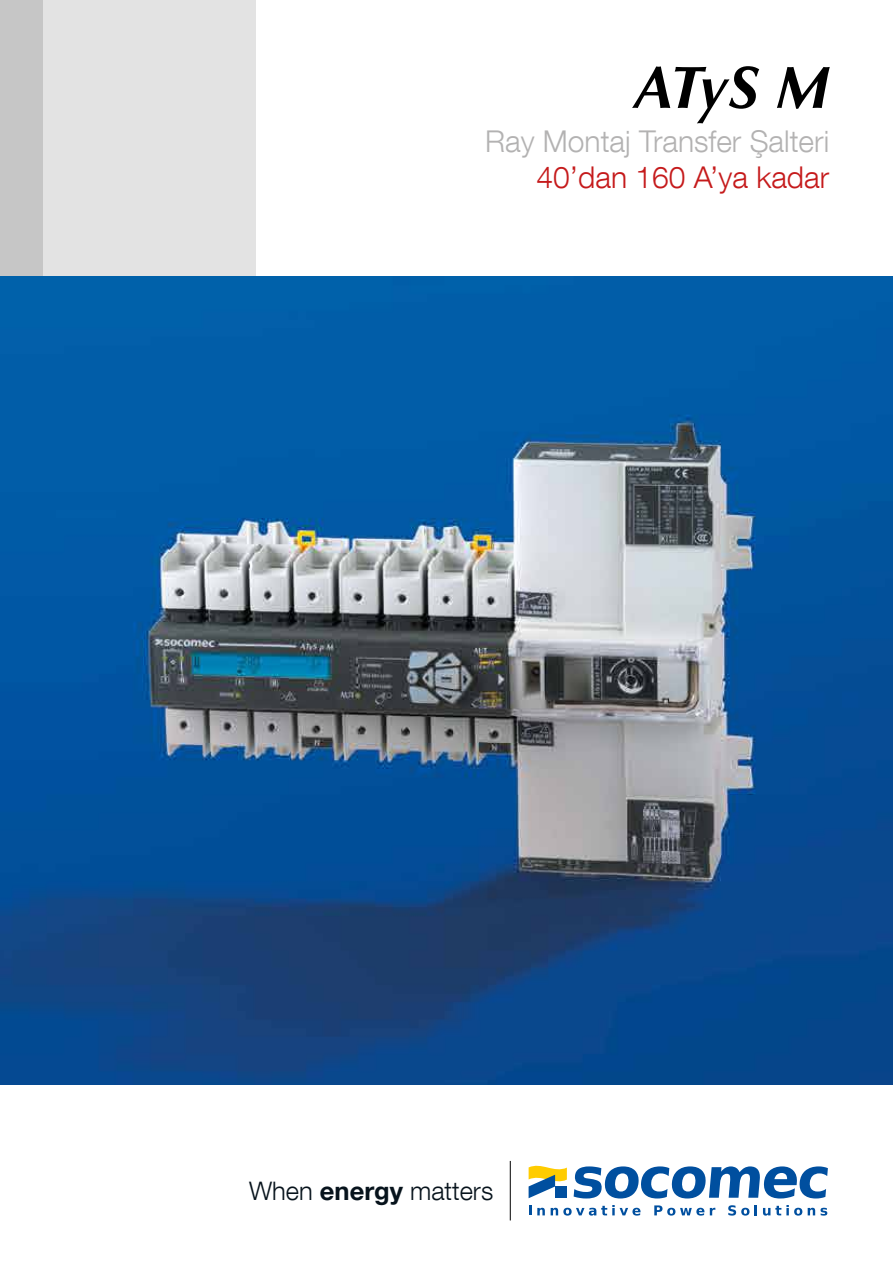
<style>
.page{position:relative;width:893px;height:1263px;background:#fff}
.page>*{position:absolute;margin:0;border:0;box-sizing:border-box;transform-origin:0 0}
.t1{font:italic 700 60px "Optima LT Std";color:#000}
.t2{font:300 30px "Helvetica Neue LT Com";color:#b3b2b2}
.t3{font:300 30px "Helvetica Neue LT Com";color:#c51a1b}
.t4{font:300 25.5px "Helvetica Neue LT Com";color:#07131c}
.s1{font-weight:700}
</style>
<div class="page">
<div style="left:0;top:0;width:255px;height:276px;background:#e3e3e3"></div>
<div style="left:0;top:0;width:43px;height:276px;background:#c6c6c6"></div>
<img style="left:1px;top:276px;width:892px;height:808px">
<svg style="left:574px;top:1166px;width:254px;height:32px"></svg>
<svg style="left:529px;top:1205px;width:2px;height:10px"></svg>
<svg style="left:537px;top:1208px;width:8px;height:7px"></svg>
<svg style="left:551px;top:1205px;width:89px;height:10px"></svg>
<svg style="left:654px;top:1205px;width:50px;height:10px"></svg>
<svg style="left:710px;top:1208px;width:5px;height:7px"></svg>
<svg style="left:728px;top:1205px;width:21px;height:10px"></svg>
<svg style="left:755px;top:1205px;width:2px;height:10px"></svg>
<svg style="left:763px;top:1205px;width:39px;height:10px"></svg>
<svg style="left:808px;top:1208px;width:19px;height:7px"></svg>
<svg style="left:529px;top:1166px;width:38px;height:32px"></svg>
<hr style="left:510px;top:1161px;width:1px;height:59px;background:#000">
<h1 class="t1" style="left:633px;top:52px;width:197px">ATyS M</h1>
<p class="t2" style="left:485px;top:123px;width:346px">Ray Montaj Transfer Şalteri</p>
<p class="t3" style="left:537px;top:159px;width:294px">40’dan 160 A’ya kadar</p>
<p class="t4" style="left:249px;top:1175px;width:246px">When <span class="s1">energy</span> matters</p>
</div>
